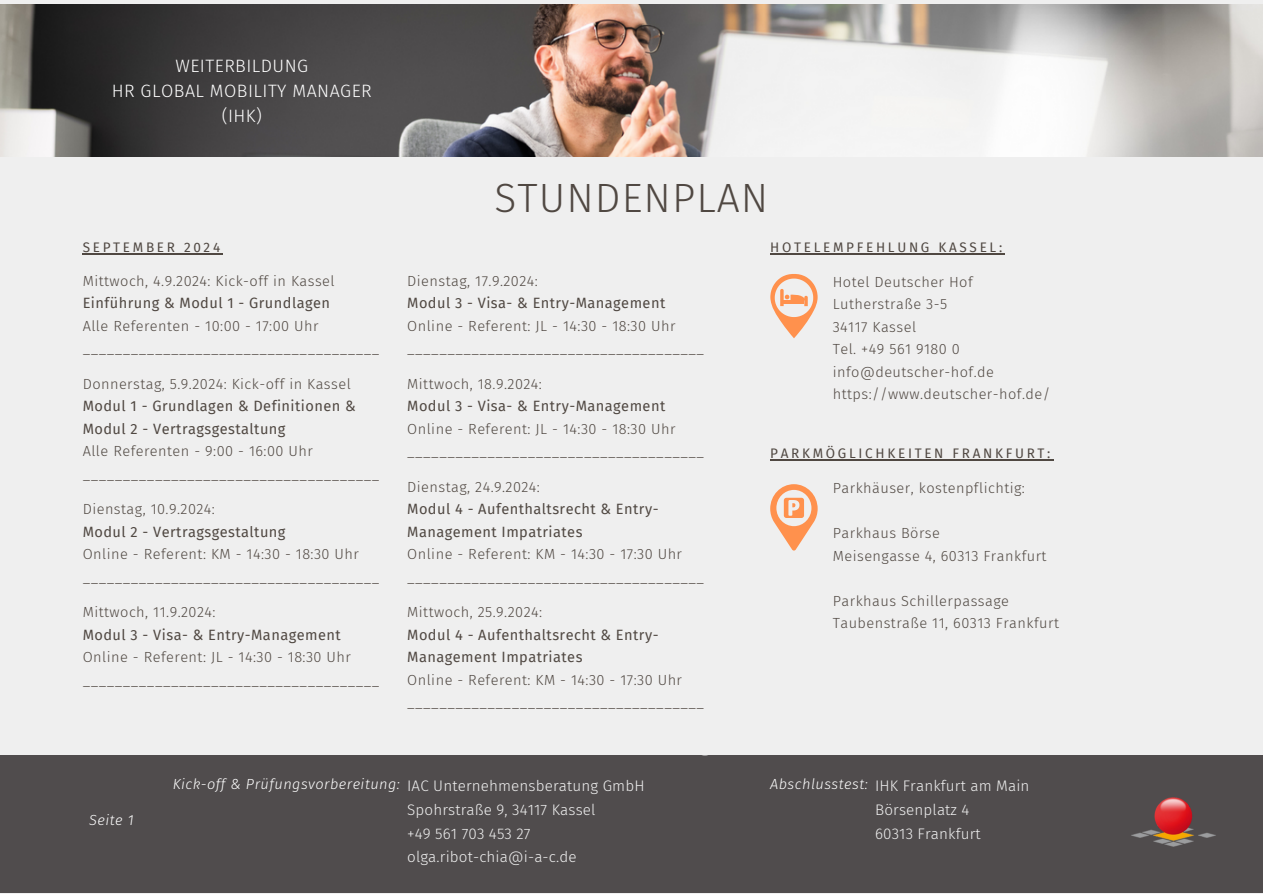
<style>
.page{position:relative;width:1263px;height:894px;background:#fff}
.page>*{position:absolute;margin:0;border:0;box-sizing:border-box;transform-origin:0 0}
.t1{font:300 40.8px "Fira Sans";letter-spacing:.025em;color:#504842}
.t2{font:300 17.85px/24.8px "Fira Sans";letter-spacing:.025em;color:#fff;text-align:center}
.t3{font:300 15.3px/23.7px "Fira Sans";letter-spacing:.01em;color:#efefef}
.t4{font:300 14.55px/22.5px "Fira Sans";letter-spacing:.03em;color:#504842}
.t5{font:italic 300 14.55px "Fira Sans";letter-spacing:.03em;color:#fff}
.t6{font:13.5px "Fira Sans";letter-spacing:.2em;color:#504842}
.s1{font-weight:400}
</style>
<div class="page">
<div style="left:0;top:0;width:1263px;height:893px;background:#efefef"></div>
<div style="left:0;top:755px;width:1263px;height:137px;background:#504c4d"></div>
<img style="left:0;top:5px;width:1263px;height:151px">
<img style="left:1131px;top:797px;width:85px;height:50px">
<svg style="left:770px;top:274px;width:47px;height:64px"></svg>
<hr style="left:784px;top:300px;width:20px;height:4px;background:#ff914d">
<svg style="left:770px;top:484px;width:47px;height:66px"></svg>
<hr style="left:83px;top:253px;width:140px;height:1px;background:#504842">
<hr style="left:770px;top:253px;width:235px;height:1px;background:#504842">
<hr style="left:770px;top:459px;width:283px;height:1px;background:#504842">
<p class="t2" style="left:112px;top:54px;width:261px">WEITERBILDUNG<br>HR GLOBAL MOBILITY MANAGER (IHK)</p>
<h3 class="t6" style="left:83px;top:239px;width:139px">SEPTEMBER 2024</h3>
<h1 class="t4" style="left:83px;top:269px;width:298px">Mittwoch, 4.9.2024: Kick-off in Kassel <span class="s1">Einführung &amp; Modul 1 - Grundlagen<br></span>Alle Referenten - 10:00 - 17:00 Uhr _____________________________________</h1>
<h3 class="t4" style="left:83px;top:372px;width:298px">Donnerstag, 5.9.2024: Kick-off in Kassel <span class="s1">Modul 1 - Grundlagen &amp; Definitionen &amp; Modul 2 - Vertragsgestaltung<br></span>Alle Referenten - 9:00 - 16:00 Uhr _____________________________________</h3>
<h3 class="t4" style="left:83px;top:498px;width:298px">Dienstag, 10.9.2024:<br><span class="s1">Modul 2 - Vertragsgestaltung<br></span>Online - Referent: KM - 14:30 - 18:30 Uhr _____________________________________</h3>
<h3 class="t4" style="left:83px;top:601px;width:298px">Mittwoch, 11.9.2024:<br><span class="s1">Modul 3 - Visa- &amp; Entry-Management </span>Online - Referent: JL - 14:30 - 18:30 Uhr _____________________________________</h3>
<h3 class="t1" style="left:495px;top:173px;width:275px">STUNDENPLAN</h3>
<h3 class="t4" style="left:407px;top:269px;width:298px">Dienstag, 17.9.2024:<br><span class="s1">Modul 3 - Visa- &amp; Entry-Management </span>Online - Referent: JL - 14:30 - 18:30 Uhr _____________________________________</h3>
<p class="t4" style="left:407px;top:372px;width:298px">Mittwoch, 18.9.2024:<br><span class="s1">Modul 3 - Visa- &amp; Entry-Management </span>Online - Referent: JL - 14:30 - 18:30 Uhr _____________________________________</p>
<p class="t4" style="left:407px;top:475px;width:298px">Dienstag, 24.9.2024:<br><span class="s1">Modul 4 - Aufenthaltsrecht &amp; Entry-Management Impatriates<br></span>Online - Referent: KM - 14:30 - 17:30 Uhr _____________________________________</p>
<h3 class="t4" style="left:407px;top:601px;width:298px">Mittwoch, 25.9.2024:<br><span class="s1">Modul 4 - Aufenthaltsrecht &amp; Entry-Management Impatriates<br></span>Online - Referent: KM - 14:30 - 17:30 Uhr _____________________________________</h3>
<h3 class="t6" style="left:770px;top:239px;width:234px">HOTELEMPFEHLUNG KASSEL:</h3>
<h3 class="t4" style="left:833px;top:270px;width:219px">Hotel Deutscher Hof<br>Lutherstraße 3-5<br>34117 Kassel<br>Tel. +49 561 9180 0 info@deutscher-hof.de https://www.deutscher-hof.de/</h3>
<h3 class="t6" style="left:770px;top:445px;width:282px">PARKMÖGLICHKEITEN FRANKFURT:</h3>
<h3 class="t4" style="left:833px;top:477px;width:194px">Parkhäuser, kostenpflichtig:</h3>
<h3 class="t4" style="left:833px;top:522px;width:215px">Parkhaus Börse<br>Meisengasse 4, 60313 Frankfurt</h3>
<h3 class="t4" style="left:833px;top:589px;width:228px">Parkhaus Schillerpassage<br>Taubenstraße 11, 60313 Frankfurt</h3>
<h3 class="t5" style="left:89px;top:811px;width:46px">Seite 1</h3>
<p class="t5" style="left:173px;top:775px;width:229px">Kick-off &amp; Prüfungsvorbereitung:</p>
<h3 class="t5" style="left:770px;top:775px;width:99px">Abschlusstest:</h3>
<h3 class="t3" style="left:407px;top:774px;width:239px">IAC Unternehmensberatung GmbH<br>Spohrstraße 9, 34117 Kassel<br>+49 561 703 453 27 olga.ribot-chia@i-a-c.de</h3>
<p class="t3" style="left:875px;top:774px;width:156px">IHK Frankfurt am Main<br>Börsenplatz 4<br>60313 Frankfurt</p>
</div>
